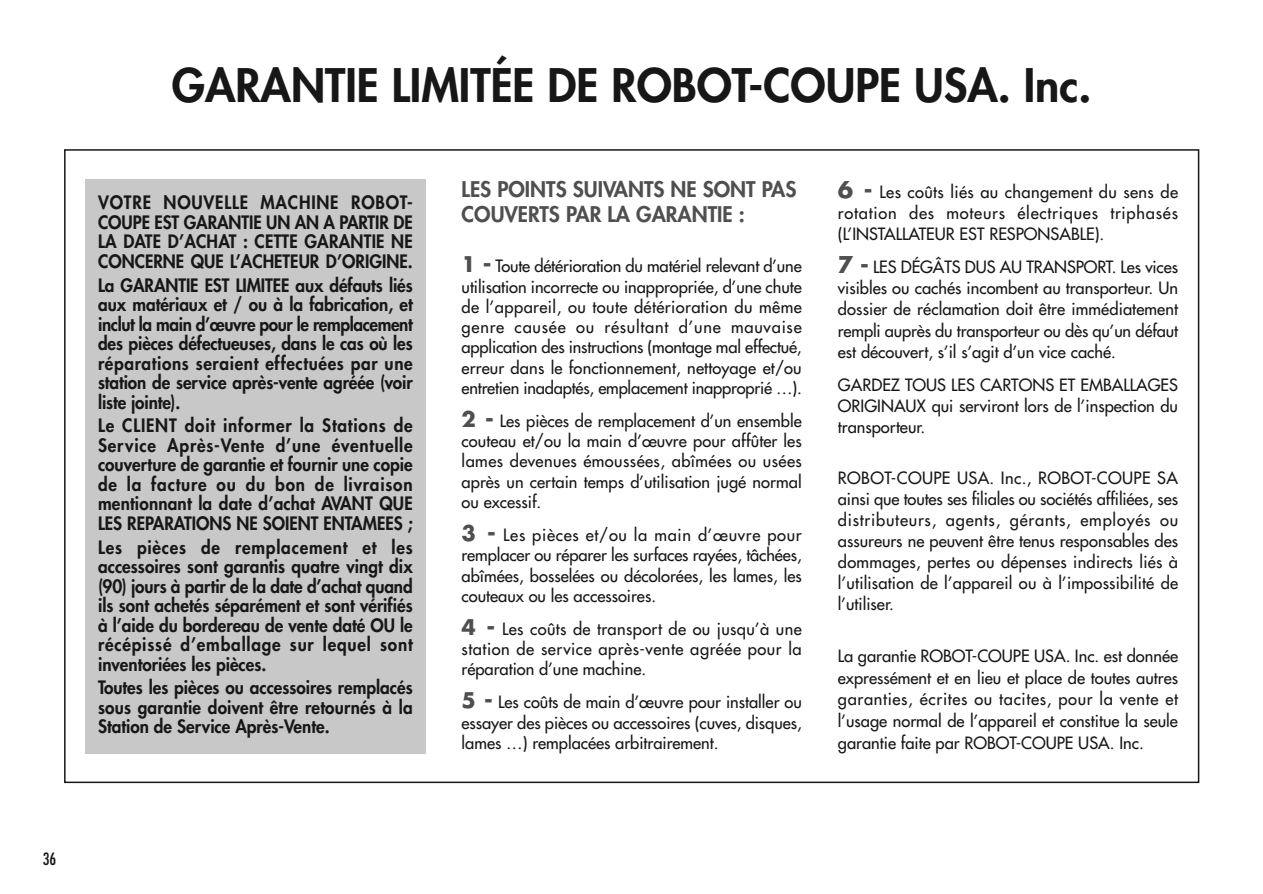
<style>
.page{position:relative;width:1263px;height:894px;background:#fff}
.page>*{position:absolute;margin:0;border:0;box-sizing:border-box;transform-origin:0 0}
.t1{font:800 45px "Futura";color:#171717}
.t2{font:800 21px/25.5px "Futura";color:#4f4f4f}
.t3{font:800 18px/19.5px "Futura";color:#171717;text-align:justify;scale:.95 1}
.t4{font:16.5px/20.2px "Futura";color:#171717;text-align:justify}
.t5{font:condensed 16.5px "Futura";color:#171717}
.s1{font-weight:700;font-size:21px;color:#4f4f4f}
.s2{font-weight:700;font-size:22.5px;color:#4f4f4f}
</style>
<div class="page">
<div style="left:85px;top:179px;width:340px;height:574px;background:#c8c8c8"></div>
<p class="t5" style="left:43px;top:850px;width:15px">36</p>
<h1 class="t1" style="left:172px;top:57px;width:921px">GARANTIE LIMITÉE DE ROBOT-COUPE USA. Inc.</h1>
<p class="t3" style="left:98px;top:192px;width:333px">VOTRE NOUVELLE MACHINE ROBOT-COUPE EST GARANTIE UN AN A PARTIR DE LA DATE D’ACHAT : CETTE GARANTIE NE CONCERNE QUE L’ACHETEUR D’ORIGINE.</p>
<p class="t3" style="left:98px;top:275px;width:333px">La GARANTIE EST LIMITEE aux défauts liés aux matériaux et / ou à la fabrication, et inclut la main d’œuvre pour le remplacement des pièces défectueuses, dans le cas où les réparations seraient effectuées par une station de service après-vente agréée (voir liste jointe).</p>
<p class="t3" style="left:98px;top:415px;width:333px">Le CLIENT doit informer la Stations de Service Après-Vente d’une éventuelle couverture de garantie et fournir une copie de la facture ou du bon de livraison mentionnant la date d’achat AVANT QUE LES REPARATIONS NE SOIENT ENTAMEES ;</p>
<p class="t3" style="left:98px;top:537px;width:333px">Les pièces de remplacement et les accessoires sont garantis quatre vingt dix (90) jours à partir de la date d’achat quand ils sont achetés séparément et sont vérifiés à l’aide du bordereau de vente daté OU le récépissé d’emballage sur lequel sont inventoriées les pièces.</p>
<p class="t3" style="left:98px;top:677px;width:333px">Toutes les pièces ou accessoires remplacés sous garantie doivent être retournés à la Station de Service Après-Vente.</p>
<p class="t2" style="left:462px;top:176px;width:336px">LES POINTS SUIVANTS NE SONT PAS<br>COUVERTS PAR LA GARANTIE :</p>
<p class="t4" style="left:462px;top:256px;width:342px"><span class="s1">1</span> <span class="s2">-</span> Toute détérioration du matériel relevant d’une utilisation incorrecte ou inappropriée, d’une chute de l’appareil, ou toute détérioration du même genre causée ou résultant d’une mauvaise application des instructions (montage mal effectué, erreur dans le fonctionnement, nettoyage et/ou entretien inadaptés, emplacement inapproprié …).</p>
<p class="t4" style="left:462px;top:411px;width:342px"><span class="s1">2</span> <span class="s2">-</span> Les pièces de remplacement d’un ensemble couteau et/ou la main d’œuvre pour affûter les lames devenues émoussées, abîmées ou usées après un certain temps d’utilisation jugé normal ou excessif.</p>
<p class="t4" style="left:462px;top:525px;width:342px"><span class="s1">3</span> <span class="s2">-</span> Les pièces et/ou la main d’œuvre pour remplacer ou réparer les surfaces rayées, tâchées, abîmées, bosselées ou décolorées, les lames, les couteaux ou les accessoires.</p>
<p class="t4" style="left:462px;top:618px;width:342px"><span class="s1">4</span> <span class="s2">-</span> Les coûts de transport de ou jusqu’à une station de service après-vente agréée pour la réparation d’une machine.</p>
<p class="t4" style="left:462px;top:692px;width:342px"><span class="s1">5</span> <span class="s2">-</span> Les coûts de main d’œuvre pour installer ou essayer des pièces ou accessoires (cuves, disques, lames …) remplacées arbitrairement.</p>
<p class="t4" style="left:838px;top:181px;width:342px;line-height:21px"><span class="s2">6 -</span> Les coûts liés au changement du sens de rotation des moteurs électriques triphasés (L’INSTALLATEUR EST RESPONSABLE).</p>
<p class="t4" style="left:838px;top:257px;width:342px;line-height:21px"><span class="s2">7 -</span> LES DÉGÂTS DUS AU TRANSPORT. Les vices visibles ou cachés incombent au transporteur. Un dossier de réclamation doit être immédiatement rempli auprès du transporteur ou dès qu’un défaut est découvert, s’il s’agit d’un vice caché.</p>
<p class="t4" style="left:838px;top:375px;width:342px;line-height:21px">GARDEZ TOUS LES CARTONS ET EMBALLAGES ORIGINAUX qui serviront lors de l’inspection du transporteur.</p>
<p class="t4" style="left:838px;top:467px;width:342px;line-height:21px">ROBOT-COUPE USA. Inc., ROBOT-COUPE SA ainsi que toutes ses filiales ou sociétés affiliées, ses distributeurs, agents, gérants, employés ou assureurs ne peuvent être tenus responsables des dommages, pertes ou dépenses indirects liés à l’utilisation de l’appareil ou à l’impossibilité de l’utiliser.</p>
<p class="t4" style="left:838px;top:645px;width:342px;line-height:21.8px">La garantie ROBOT-COUPE USA. Inc. est donnée expressément et en lieu et place de toutes autres garanties, écrites ou tacites, pour la vente et l’usage normal de l’appareil et constitue la seule garantie faite par ROBOT-COUPE USA. Inc.</p>
</div>
